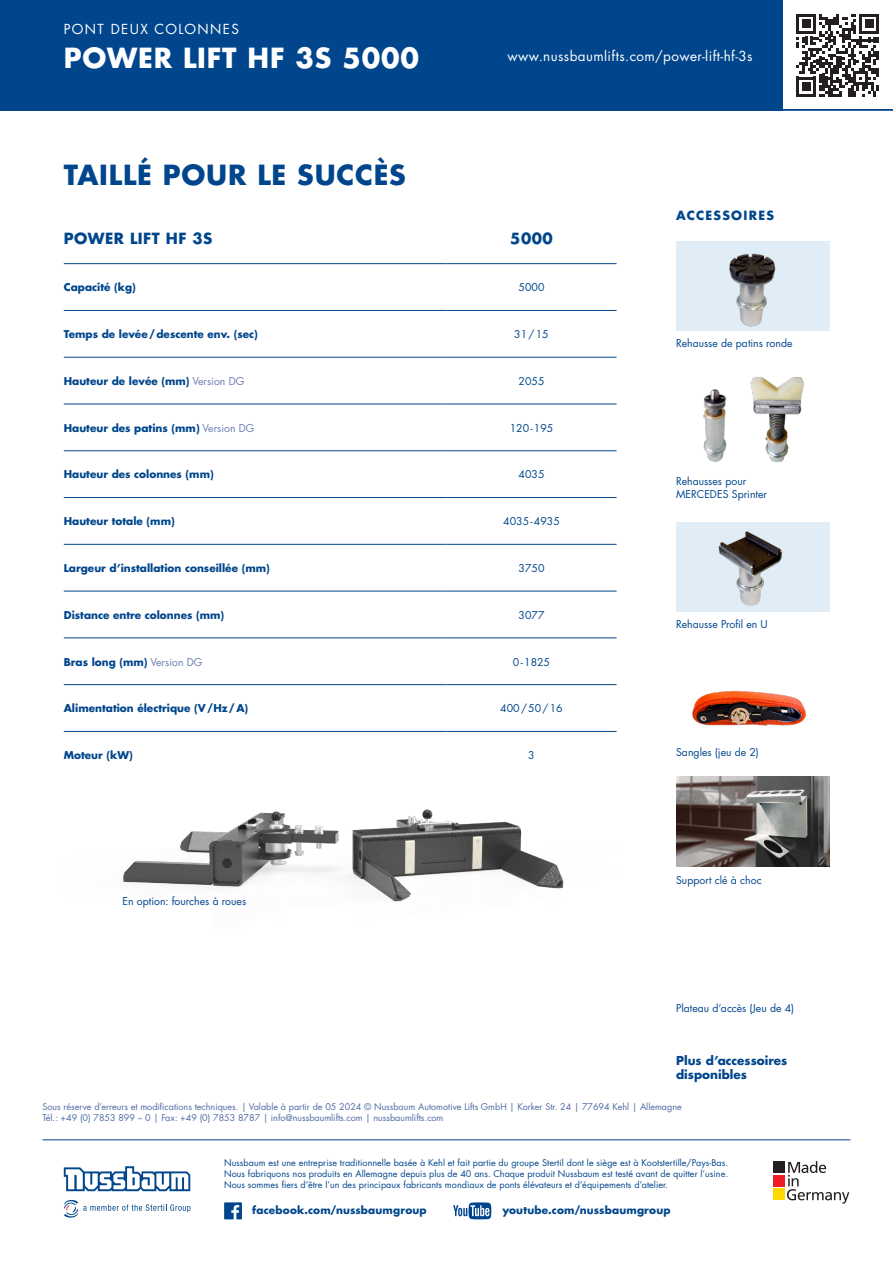
<style>
.page{position:relative;width:893px;height:1263px;background:#fff}
.page>*{position:absolute;margin:0;border:0;box-sizing:border-box;transform-origin:0 0}
.t1{font:700 27px "Futura LT Pro";letter-spacing:.03em;color:#01468c}
.t2{font:700 27px "Futura LT Pro";letter-spacing:.03em;color:#fff}
.T___Entête_1{font:700 15px "Futura LT Pro";letter-spacing:.03em;color:#01468c}
.T___Entête_2{font:700 15px "Futura LT Pro";color:#01468c}
.t3{font:13.5px "Futura LT Pro";letter-spacing:.03em;color:#fff}
.t4{font:13.5px "Futura LT Pro";letter-spacing:.1em;color:#fff}
.t5{font:700 12.3px "Futura LT Pro";letter-spacing:.1em;color:#01468c}
.T___Entête_1-2{font:700 12px/14.4px "Futura LT Pro";color:#01468c}
.T___catégorie{font:700 10.5px "Futura LT Pro";color:#01468c}
.légendes{font:10.5px/13.5px "Futura LT Pro";color:#01468c}
.T___catégorie___chiffre{font:10.5px "Futura LT Pro";color:#01468c}
.LEFT_ROW{font:700 10.5px "Futura LT Pro";color:#01468c}
.t6{font:9px/10.8px "Futura LT Pro";letter-spacing:.005em;color:#01468c}
.t7{font:9px/10.8px "Futura LT Pro";color:#4f6aa4}
.s1{font-weight:400;color:#6e80b4}
</style>
<div class="page">
<hr style="left:781px;top:109px;width:112px;height:2px;background:#01468c">
<img style="left:676px;top:777px;width:153px;height:89px">
<img style="left:692px;top:690px;width:114px;height:36px">
<img style="left:676px;top:522px;width:153px;height:90px">
<div style="left:676px;top:241px;width:153px;height:90px;background:#e1edf6"></div>
<img style="left:729px;top:253px;width:47px;height:74px">
<div style="left:0;top:0;width:782px;height:111px;background:#01468c"></div>
<svg style="left:796px;top:14px;width:83px;height:83px"></svg>
<svg style="left:64px;top:1166px;width:126px;height:25px"></svg>
<svg style="left:224px;top:1202px;width:18px;height:17px"></svg>
<svg style="left:453px;top:1202px;width:38px;height:17px"></svg>
<div style="left:773px;top:1161px;width:11px;height:12px;background:#231f20"></div>
<div style="left:773px;top:1175px;width:11px;height:11px;background:#ee1d23"></div>
<div style="left:773px;top:1188px;width:11px;height:12px;background:#ffd801"></div>
<svg style="left:787px;top:1161px;width:62px;height:42px"></svg>
<svg style="left:64px;top:1200px;width:126px;height:18px"></svg>
<hr style="left:43px;top:1139px;width:807px;height:1px;background:#01468c">
<img style="left:123px;top:809px;width:441px;height:93px">
<img style="left:703px;top:389px;width:22px;height:74px">
<img style="left:725px;top:377px;width:79px;height:85px">
<hr style="left:64px;top:263px;width:382px;height:1px;background:#01468c">
<hr style="left:446px;top:263px;width:171px;height:1px;background:#01468c">
<hr style="left:64px;top:310px;width:382px;height:1px;background:#01468c">
<hr style="left:446px;top:310px;width:171px;height:1px;background:#01468c">
<hr style="left:64px;top:357px;width:382px;height:1px;background:#01468c">
<hr style="left:446px;top:357px;width:171px;height:1px;background:#01468c">
<hr style="left:64px;top:404px;width:382px;height:1px;background:#01468c">
<hr style="left:446px;top:404px;width:171px;height:1px;background:#01468c">
<hr style="left:64px;top:450px;width:382px;height:1px;background:#01468c">
<hr style="left:446px;top:450px;width:171px;height:1px;background:#01468c">
<hr style="left:64px;top:497px;width:382px;height:1px;background:#01468c">
<hr style="left:446px;top:497px;width:171px;height:1px;background:#01468c">
<hr style="left:64px;top:544px;width:382px;height:1px;background:#01468c">
<hr style="left:446px;top:544px;width:171px;height:1px;background:#01468c">
<hr style="left:64px;top:591px;width:382px;height:1px;background:#01468c">
<hr style="left:446px;top:591px;width:171px;height:1px;background:#01468c">
<hr style="left:64px;top:638px;width:382px;height:1px;background:#01468c">
<hr style="left:446px;top:638px;width:171px;height:1px;background:#01468c">
<hr style="left:64px;top:684px;width:382px;height:1px;background:#01468c">
<hr style="left:446px;top:684px;width:171px;height:1px;background:#01468c">
<hr style="left:64px;top:731px;width:382px;height:1px;background:#01468c">
<hr style="left:446px;top:731px;width:171px;height:1px;background:#01468c">
<p class="t4" style="left:64px;top:20px;width:177px">PONT DEUX COLONNES</p>
<p class="t2" style="left:64px;top:37px;width:357px">POWER LIFT HF 3S 5000</p>
<p class="t3" style="left:507px;top:47px;width:247px">www.nussbaumlifts.com/power-lift-hf-3s</p>
<p class="t1" style="left:64px;top:154px;width:344px">TAILLÉ POUR LE SUCCÈS</p>
<p class="T___Entête_1" style="left:64px;top:227px;width:150px">POWER LIFT HF 3S</p>
<p class="T___Entête_2" style="left:510px;top:227px;width:44px">5000</p>
<p class="T___catégorie" style="left:64px;top:279px;width:74px">Capacité (kg)</p>
<p class="T___catégorie___chiffre" style="left:519px;top:280px;width:27px">5000</p>
<p class="T___catégorie" style="left:64px;top:326px;width:196px">Temps de levée/descente env. (sec)</p>
<p class="T___catégorie___chiffre" style="left:514px;top:327px;width:36px">31/15</p>
<p class="T___catégorie" style="left:64px;top:373px;width:182px">Hauteur de levée (mm) <span class="s1">Version DG</span></p>
<p class="T___catégorie___chiffre" style="left:519px;top:374px;width:27px">2055</p>
<p class="T___catégorie" style="left:64px;top:420px;width:192px">Hauteur des patins (mm) <span class="s1">Version DG</span></p>
<p class="T___catégorie___chiffre" style="left:510px;top:421px;width:45px">120-195</p>
<p class="T___catégorie" style="left:64px;top:466px;width:151px">Hauteur des colonnes (mm)</p>
<p class="T___catégorie___chiffre" style="left:519px;top:467px;width:27px">4035</p>
<p class="T___catégorie" style="left:64px;top:513px;width:112px">Hauteur totale (mm)</p>
<p class="T___catégorie___chiffre" style="left:503px;top:514px;width:58px">4035-4935</p>
<p class="T___catégorie" style="left:64px;top:560px;width:208px">Largeur d’installation conseillée (mm)</p>
<p class="T___catégorie___chiffre" style="left:519px;top:561px;width:27px">3750</p>
<p class="T___catégorie" style="left:64px;top:607px;width:162px">Distance entre colonnes (mm)</p>
<p class="T___catégorie___chiffre" style="left:519px;top:608px;width:27px">3077</p>
<p class="T___catégorie" style="left:64px;top:653px;width:140px">Bras long (mm) <span class="s1">Version DG</span></p>
<p class="T___catégorie___chiffre" style="left:513px;top:654px;width:39px">0-1825</p>
<p class="T___catégorie" style="left:64px;top:700px;width:186px">Alimentation électrique (V/Hz/A)</p>
<p class="T___catégorie___chiffre" style="left:500px;top:701px;width:64px">400/50/16</p>
<p class="LEFT_ROW" style="left:64px;top:747px;width:71px">Moteur (kW)</p>
<p class="T___catégorie___chiffre" style="left:528px;top:748px;width:8px">3</p>
<p class="légendes" style="left:123px;top:894px;width:125px">En option: fourches à roues</p>
<p class="t5" style="left:676px;top:206px;width:99px">ACCESSOIRES</p>
<p class="légendes" style="left:676px;top:336px;width:118px">Rehausse de patins ronde</p>
<p class="légendes" style="left:676px;top:474px;width:92px">Rehausses pour<br>MERCEDES Sprinter</p>
<p class="légendes" style="left:676px;top:618px;width:93px">Rehausse Profil en U</p>
<p class="légendes" style="left:676px;top:745px;width:84px">Sangles (jeu de 2)</p>
<p class="légendes" style="left:676px;top:873px;width:87px">Support clé à choc</p>
<p class="légendes" style="left:676px;top:1001px;width:120px">Plateau d’accès (Jeu de 4)</p>
<p class="T___Entête_1-2" style="left:676px;top:1053px;width:113px">Plus d’accessoires disponibles</p>
<p class="t7" style="left:43px;top:1101px;width:641px">Sous réserve d’erreurs et modifications techniques. | Valable à partir de 05 2024 © Nussbaum Automotive Lifts GmbH | Korker Str. 24 | 77694 Kehl | Allemagne<br>Tél.: +49 (0) 7853 899 – 0 | Fax: +49 (0) 7853 8787 | info@nussbaumlifts.com | nussbaumlifts.com</p>
<p class="t6" style="left:224px;top:1157px;width:506px">Nussbaum est une entreprise traditionnelle basée à Kehl et fait partie du groupe Stertil dont le siège est à Kootstertille/Pays-Bas.</p>
<p class="t6" style="left:224px;top:1168px;width:506px">Nous fabriquons nos produits en Allemagne depuis plus de 40 ans. Chaque produit Nussbaum est testé avant de quitter l’usine.<br>Nous sommes fiers d’être l’un des principaux fabricants mondiaux de ponts élévateurs et d’équipements d’atelier.</p>
<p class="T___catégorie" style="left:252px;top:1202px;width:176px">facebook.com/nussbaumgroup</p>
<p class="T___catégorie" style="left:502px;top:1202px;width:170px">youtube.com/nussbaumgroup</p>
</div>
